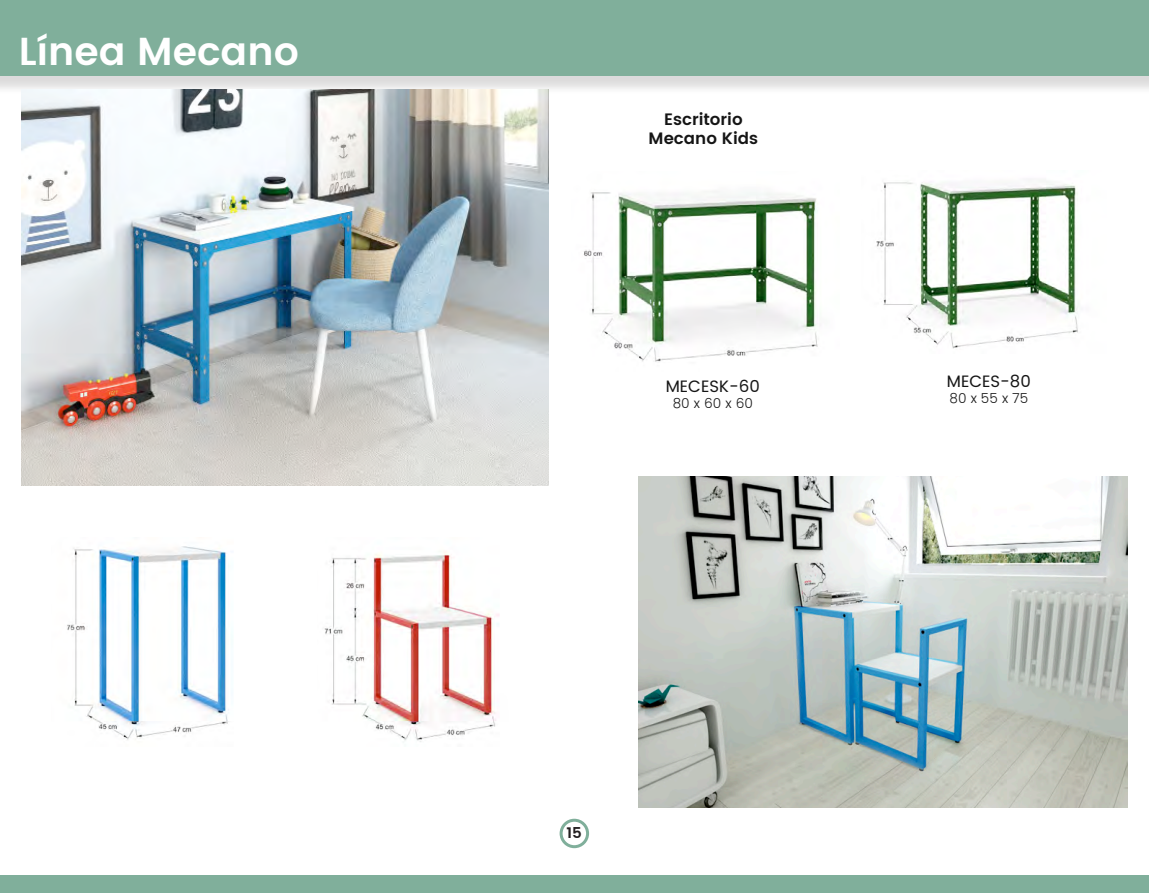
<style>
.page{position:relative;width:1149px;height:893px;background:#fff}
.page>*{position:absolute;margin:0;border:0;box-sizing:border-box;transform-origin:0 0}
.t1{font:600 39px "Poppins";color:#fff}
.t2{font:600 16.5px/19.8px "Poppins";color:#151515;text-align:center}
.t3{font:16.5px "Poppins";color:#151515}
.t4{font:600 15px "Poppins";color:#231f20}
.t5{font:300 13.5px "Poppins";color:#151515}
</style>
<div class="page">
<div style="left:0;top:0;width:1148px;height:95px;background:#231f20;opacity:.16"></div>
<div style="left:0;top:0;width:1148px;height:76px;background:#80af9b"></div>
<div style="left:0;top:875px;width:1148px;height:18px;background:#80af9b"></div>
<div style="left:559px;top:819px;width:30px;height:29px;border:3px solid #80af9b;border-radius:50%"></div>
<img style="left:21px;top:89px;width:527px;height:396px">
<img style="left:583px;top:191px;width:235px;height:171px">
<img style="left:876px;top:181px;width:202px;height:168px">
<img style="left:638px;top:476px;width:489px;height:332px">
<img style="left:67px;top:546px;width:166px;height:194px">
<img style="left:324px;top:551px;width:176px;height:191px">
<p class="t1" style="left:19px;top:22px;width:281px">Línea Mecano</p>
<p class="t2" style="left:648px;top:109px;width:111px">Escritorio<br>Mecano Kids</p>
<p class="t3" style="left:665px;top:374px;width:96px">MECESK-60</p>
<p class="t5" style="left:672px;top:394px;width:82px">80 x 60 x 60</p>
<p class="t4" style="left:566px;top:822px;width:17px">15</p>
<p class="t3" style="left:946px;top:369px;width:85px">MECES-80</p>
<p class="t5" style="left:949px;top:388px;width:80px">80 x 55 x 75</p>
</div>
